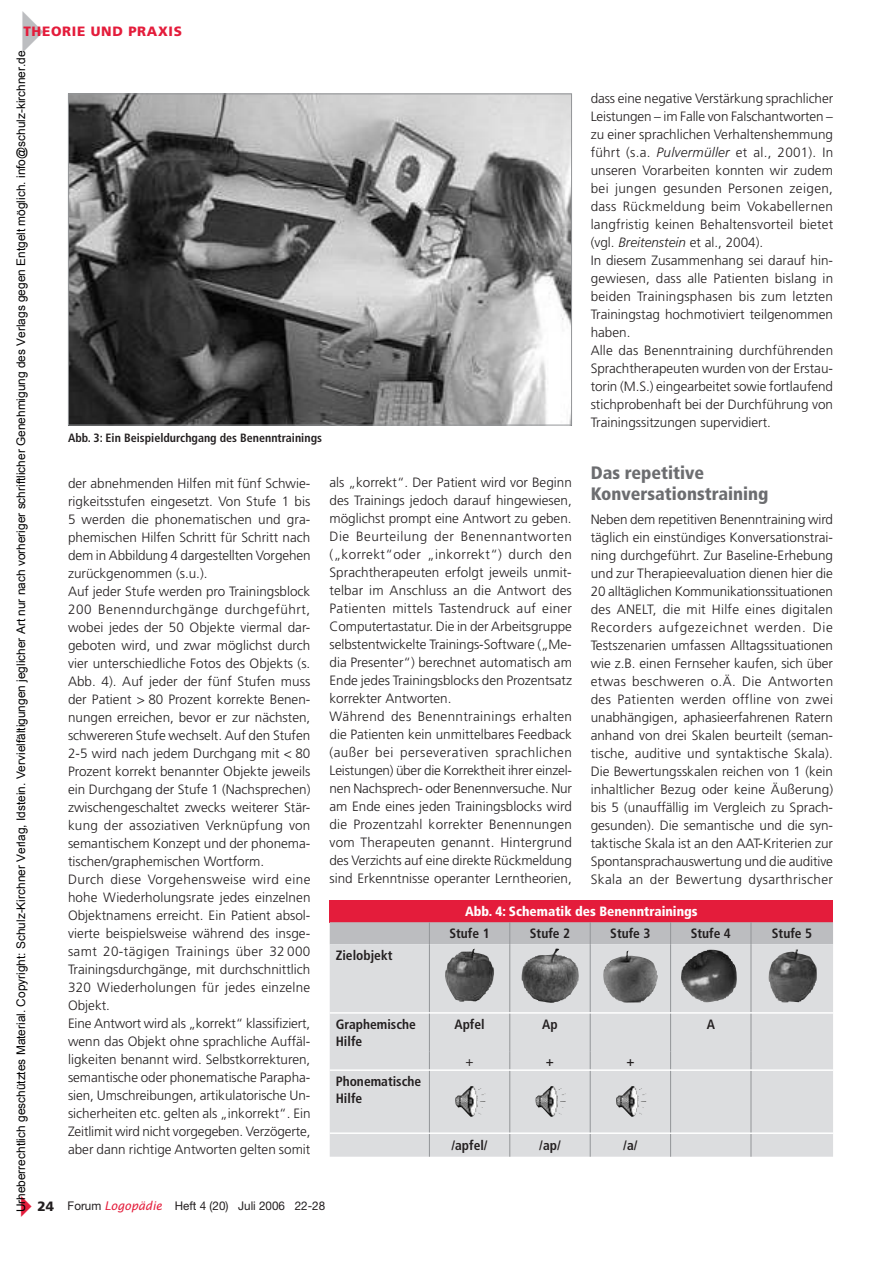
<style>
.page{position:relative;width:893px;height:1263px;background:#fff}
.page>*{position:absolute;margin:0;border:0;box-sizing:border-box;transform-origin:0 0}
.t1{font:900 condensed 18px/21px "Frutiger";color:#6c6d70}
.t2{font:300 13.5px/18px "Frutiger";color:#231f20}
.t3{font:700 condensed 13.5px/16.5px "Frutiger LT";color:#231f20}
.t4{font:900 condensed 13.5px "Frutiger";color:#fff}
.t5{font:900 13.5px "Frutiger";letter-spacing:.05em;color:#e41c3b}
.t6{font:condensed 13.5px "Frutiger";color:#231f20}
.t7{font:700 condensed 12px "Frutiger LT";color:#231f20}
.t8{font:12px "Helvetica Neue";color:#231f20}
.t9{font:11.85px "Arial";color:#000}
.s1{font-style:italic}
.s2{font-family:"Frutiger";font-weight:900;font-size:13.5px}
.s3{font-family:"Lucida Sans";font-style:italic;color:#e41c3b}
</style>
<div class="page">
<img style="left:70px;top:96px;width:500px;height:327px">
<div style="left:330px;top:900px;width:503px;height:22px;background:#e41c3b"></div>
<div style="left:330px;top:944px;width:503px;height:213px;background:#dcdddf"></div>
<hr style="left:509px;top:944px;width:1px;height:68px;background:#939598">
<hr style="left:590px;top:944px;width:1px;height:68px;background:#939598">
<hr style="left:670px;top:944px;width:1px;height:68px;background:#939598">
<hr style="left:751px;top:944px;width:1px;height:68px;background:#939598">
<svg style="left:509px;top:1051px;width:1px;height:18px"></svg>
<svg style="left:590px;top:1051px;width:1px;height:18px"></svg>
<svg style="left:670px;top:1051px;width:1px;height:18px"></svg>
<svg style="left:751px;top:1051px;width:1px;height:18px"></svg>
<svg style="left:509px;top:1134px;width:1px;height:23px"></svg>
<svg style="left:590px;top:1134px;width:1px;height:23px"></svg>
<svg style="left:670px;top:1134px;width:1px;height:23px"></svg>
<svg style="left:751px;top:1134px;width:1px;height:23px"></svg>
<div style="left:330px;top:922px;width:503px;height:22px;background:#bcbdc0"></div>
<hr style="left:429px;top:944px;width:1px;height:68px;background:#939598">
<svg style="left:429px;top:1051px;width:1px;height:18px"></svg>
<svg style="left:429px;top:1134px;width:1px;height:23px"></svg>
<hr style="left:330px;top:1069px;width:99px;height:2px;background:#fff">
<hr style="left:429px;top:1069px;width:81px;height:2px;background:#fff">
<hr style="left:510px;top:1069px;width:80px;height:2px;background:#fff">
<hr style="left:590px;top:1069px;width:81px;height:2px;background:#fff">
<hr style="left:671px;top:1069px;width:80px;height:2px;background:#fff">
<hr style="left:751px;top:1069px;width:82px;height:2px;background:#fff">
<hr style="left:330px;top:1132px;width:99px;height:2px;background:#fff">
<hr style="left:429px;top:1132px;width:81px;height:2px;background:#fff">
<hr style="left:510px;top:1132px;width:80px;height:2px;background:#fff">
<hr style="left:590px;top:1132px;width:81px;height:2px;background:#fff">
<hr style="left:671px;top:1132px;width:80px;height:2px;background:#fff">
<hr style="left:751px;top:1132px;width:82px;height:2px;background:#fff">
<hr style="left:429px;top:1071px;width:1px;height:61px;background:#939598">
<hr style="left:509px;top:1071px;width:1px;height:61px;background:#939598">
<hr style="left:590px;top:1071px;width:1px;height:61px;background:#939598">
<hr style="left:670px;top:1071px;width:1px;height:61px;background:#939598">
<hr style="left:751px;top:1071px;width:1px;height:61px;background:#939598">
<hr style="left:330px;top:1012px;width:99px;height:2px;background:#fff">
<hr style="left:429px;top:1012px;width:81px;height:2px;background:#fff">
<hr style="left:510px;top:1012px;width:80px;height:2px;background:#fff">
<hr style="left:590px;top:1012px;width:81px;height:2px;background:#fff">
<hr style="left:671px;top:1012px;width:80px;height:2px;background:#fff">
<hr style="left:751px;top:1012px;width:82px;height:2px;background:#fff">
<hr style="left:429px;top:1014px;width:1px;height:37px;background:#939598">
<hr style="left:509px;top:1014px;width:1px;height:37px;background:#939598">
<hr style="left:590px;top:1014px;width:1px;height:37px;background:#939598">
<hr style="left:670px;top:1014px;width:1px;height:37px;background:#939598">
<hr style="left:751px;top:1014px;width:1px;height:37px;background:#939598">
<img style="left:442px;top:949px;width:53px;height:53px">
<img style="left:521px;top:948px;width:58px;height:55px">
<img style="left:603px;top:950px;width:55px;height:53px">
<img style="left:681px;top:949px;width:57px;height:54px">
<img style="left:767px;top:949px;width:50px;height:53px">
<img style="left:455px;top:1086px;width:30px;height:31px">
<img style="left:535px;top:1086px;width:31px;height:31px">
<img style="left:616px;top:1086px;width:30px;height:31px">
<p class="t5" style="left:23px;top:23px;width:160px">THEORIE UND PRAXIS</p>
<p class="t9" style="left:13px;top:1212px;width:1163px;rotate:-90deg">Urheberrechtlich geschütztes Material. Copyright: Schulz-Kirchner Verlag, Idstein. Vervielfältigungen jeglicher Art nur nach vorheriger schriftlicher Genehmigung des Verlags gegen Entgelt möglich. info@schulz-kirchner.de</p>
<p class="t2" style="left:591px;top:90px;width:244px">dass eine negative Verstärkung sprachlicher Leistungen – im Falle von Falschantworten – zu einer sprachlichen Verhaltenshemmung führt (s.a. <span class="s1">Pulvermüller</span> et al., 2001). In unseren Vorarbeiten konnten wir zudem bei jungen gesunden Personen zeigen, dass Rückmeldung beim Vokabellernen langfristig keinen Behaltensvorteil bietet (vgl. <span class="s1">Breitenstein</span> et al., 2004).<br>In diesem Zusammenhang sei darauf hin&shy;gewiesen, dass alle Patienten bislang in beiden Trainingsphasen bis zum letzten Trainingstag hochmotiviert teilgenommen haben.<br>Alle das Benenntraining durchführenden Sprachtherapeuten wurden von der Erstau&shy;torin (M.S.) eingearbeitet sowie fortlaufend stichprobenhaft bei der Durchführung von Trainingssitzungen supervidiert.</p>
<h1 class="t1" style="left:591px;top:462px;width:179px">Das repetitive<br>Konversationstraining</h1>
<p class="t2" style="left:591px;top:510px;width:244px;text-align:justify">Neben dem repetitiven Benenntraining wird täglich ein einstündiges Konversationstrai&shy;ning durchgeführt. Zur Baseline-Erhebung und zur Therapieevaluation dienen hier die 20 alltäglichen Kommunikationssituationen des ANELT, die mit Hilfe eines digitalen Recorders aufgezeichnet werden. Die Testszenarien umfassen Alltagssituationen wie z.B. einen Fernseher kaufen, sich über etwas beschweren o.Ä. Die Antworten des Patienten werden offline von zwei unabhängigen, aphasieerfahrenen Ratern anhand von drei Skalen beurteilt (seman&shy;tische, auditive und syntaktische Skala).<br>Die Bewertungsskalen reichen von 1 (kein inhaltlicher Bezug oder keine Äußerung) bis 5 (unauffällig im Vergleich zu Sprach&shy;gesunden). Die semantische und die syn&shy;taktische Skala ist an den AAT-Kriterien zur Spontansprachauswertung und die auditive Skala an der Bewertung dysarthrischer</p>
<p class="t7" style="left:68px;top:431px;width:255px">Abb. 3: Ein Beispieldurchgang des Benenntrainings</p>
<p class="t2" style="left:68px;top:474px;width:244px">der abnehmenden Hilfen mit fünf Schwie&shy;rigkeitsstufen eingesetzt. Von Stufe 1 bis 5 werden die phonematischen und gra&shy;phemischen Hilfen Schritt für Schritt nach dem in Abbildung 4 dargestellten Vorgehen zurückgenommen (s.u.).<br>Auf jeder Stufe werden pro Trainingsblock 200 Benenndurchgänge durchgeführt, wobei jedes der 50 Objekte viermal dar&shy;geboten wird, und zwar möglichst durch vier unterschiedliche Fotos des Objekts (s.<br>Abb. 4). Auf jeder der fünf Stufen muss der Patient &gt; 80 Prozent korrekte Benen&shy;nungen erreichen, bevor er zur nächsten, schwereren Stufe wechselt. Auf den Stufen 2-5 wird nach jedem Durchgang mit &lt; 80<br>Prozent korrekt benannter Objekte jeweils ein Durchgang der Stufe 1 (Nachsprechen) zwischengeschaltet zwecks weiterer Stär&shy;kung der assoziativen Verknüpfung von semantischem Konzept und der phonema&shy;tischen/graphemischen Wortform.<br>Durch diese Vorgehensweise wird eine hohe Wiederholungsrate jedes einzelnen Objektnamens erreicht. Ein Patient absol&shy;vierte beispielsweise während des insge&shy;samt 20-tägigen Trainings über 32 000<br>Trainingsdurchgänge, mit durchschnittlich 320 Wiederholungen für jedes einzelne Objekt.<br>Eine Antwort wird als „korrekt“ klassifiziert, wenn das Objekt ohne sprachliche Auffäl&shy;ligkeiten benannt wird. Selbstkorrekturen, semantische oder phonematische Parapha&shy;sien, Umschreibungen, artikulatorische Un&shy;sicherheiten etc. gelten als „inkorrekt“. Ein Zeitlimit wird nicht vorgegeben. Verzögerte, aber dann richtige Antworten gelten somit</p>
<p class="t2" style="left:330px;top:474px;width:244px">als „korrekt“. Der Patient wird vor Beginn des Trainings jedoch darauf hingewiesen, möglichst prompt eine Antwort zu geben.<br>Die Beurteilung der Benennantworten („korrekt“oder „inkorrekt“) durch den Sprachtherapeuten erfolgt jeweils unmit&shy;telbar im Anschluss an die Antwort des Patienten mittels Tastendruck auf einer Computertastatur. Die in der Arbeitsgruppe selbstentwickelte Trainings-Software („Me&shy;dia Presenter“) berechnet automatisch am Ende jedes Trainingsblocks den Prozentsatz korrekter Antworten.<br>Während des Benenntrainings erhalten die Patienten kein unmittelbares Feedback (außer bei perseverativen sprachlichen Leistungen) über die Korrektheit ihrer einzel&shy;nen Nachsprech- oder Benennversuche. Nur am Ende eines jeden Trainingsblocks wird die Prozentzahl korrekter Benennungen vom Therapeuten genannt. Hintergrund des Verzichts auf eine direkte Rückmeldung sind Erkenntnisse operanter Lerntheorien,</p>
<p class="t4" style="left:465px;top:903px;width:234px">Abb. 4: Schematik des Benenntrainings</p>
<p class="t3" style="left:449px;top:925px;width:42px">Stufe 1</p>
<p class="t3" style="left:530px;top:925px;width:42px">Stufe 2</p>
<p class="t3" style="left:610px;top:925px;width:42px">Stufe 3</p>
<p class="t3" style="left:691px;top:925px;width:42px">Stufe 4</p>
<p class="t3" style="left:772px;top:925px;width:42px">Stufe 5</p>
<p class="t3" style="left:336px;top:947px;width:58px">Zielobjekt</p>
<p class="t3" style="left:336px;top:1016px;width:82px">Graphemische<br>Hilfe</p>
<p class="t3" style="left:454px;top:1016px;width:32px">Apfel</p>
<p class="t3" style="left:542px;top:1016px;width:17px">Ap</p>
<p class="t3" style="left:707px;top:1016px;width:10px">A</p>
<p class="t6" style="left:466px;top:1053px;width:10px">+</p>
<p class="t3" style="left:546px;top:1053px;width:10px">+</p>
<p class="t3" style="left:626px;top:1053px;width:10px">+</p>
<p class="t3" style="left:336px;top:1073px;width:87px">Phonematische<br>Hilfe</p>
<p class="t3" style="left:451px;top:1137px;width:38px">/apfel/</p>
<p class="t3" style="left:539px;top:1137px;width:23px">/ap/</p>
<p class="t3" style="left:623px;top:1137px;width:16px">/a/</p>
<p class="t8" style="left:37px;top:1199px;width:289px"><span class="s2">24</span> Forum <span class="s3">Logopädie</span> Heft 4 (20) Juli 2006 22-28</p>
</div>
